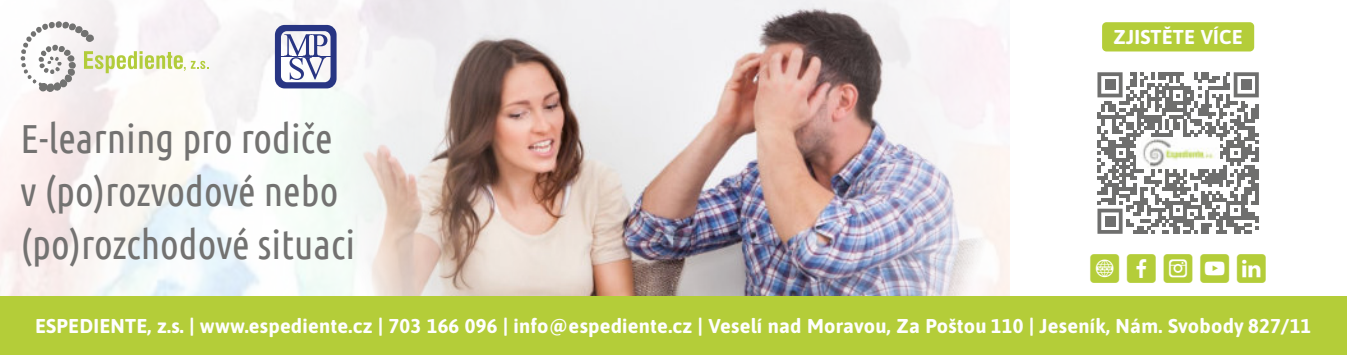
<style>
.page{position:relative;width:1347px;height:355px;background:#fff}
.page>*{position:absolute;margin:0;border:0;box-sizing:border-box;transform-origin:0 0}
.t1{font:40.5px/52.5px "Ubuntu Condensed";color:#737271}
.t2{font:30px "fontsocialmedia";color:#b4cd39}
.t3{font:700 20px "Asap";letter-spacing:.01em;color:#fefefe}
</style>
<div class="page">
<img style="left:0;top:0;width:1010px;height:297px">
<div style="left:49px;top:21px;width:6px;height:7px;background:#fbf8f8;border:2px solid #727271;border-radius:2px"></div>
<svg style="left:20px;top:22px;width:188px;height:72px"></svg>
<img style="left:337px;top:0;width:663px;height:297px">
<div style="left:0;top:297px;width:1347px;height:58px;background:#b4cd39"></div>
<div style="left:1102px;top:22px;width:152px;height:29px;background:#b4cd39;border-radius:4px"></div>
<svg style="left:275px;top:25px;width:62px;height:63px"></svg>
<svg style="left:1097px;top:72px;width:162px;height:162px"></svg>
<div style="left:1105px;top:79px;width:10px;height:11px;background:#6f6f6e"></div>
<div style="left:1241px;top:79px;width:11px;height:11px;background:#6f6f6e"></div>
<div style="left:1105px;top:216px;width:10px;height:10px;background:#6f6f6e"></div>
<img style="left:1137px;top:137px;width:82px;height:31px">
<p class="t3" style="left:1114px;top:26px;width:131px">ZJISTĚTE VÍCE</p>
<h1 class="t1" style="left:21px;top:115px;width:336px">E-learning pro rodiče v (po)rozvodové nebo (po)rozchodové situaci</h1>
<h2 class="t2" style="left:1090px;top:257px;width:178px">?fcyi</h2>
<p class="t3" style="left:35px;top:314px;width:1278px">ESPEDIENTE, z.s. | www.espediente.cz | 703 166 096 | info@espediente.cz | Veselí nad Moravou, Za Poštou 110 | Jeseník, Nám. Svobody 827/11</p>
</div>
